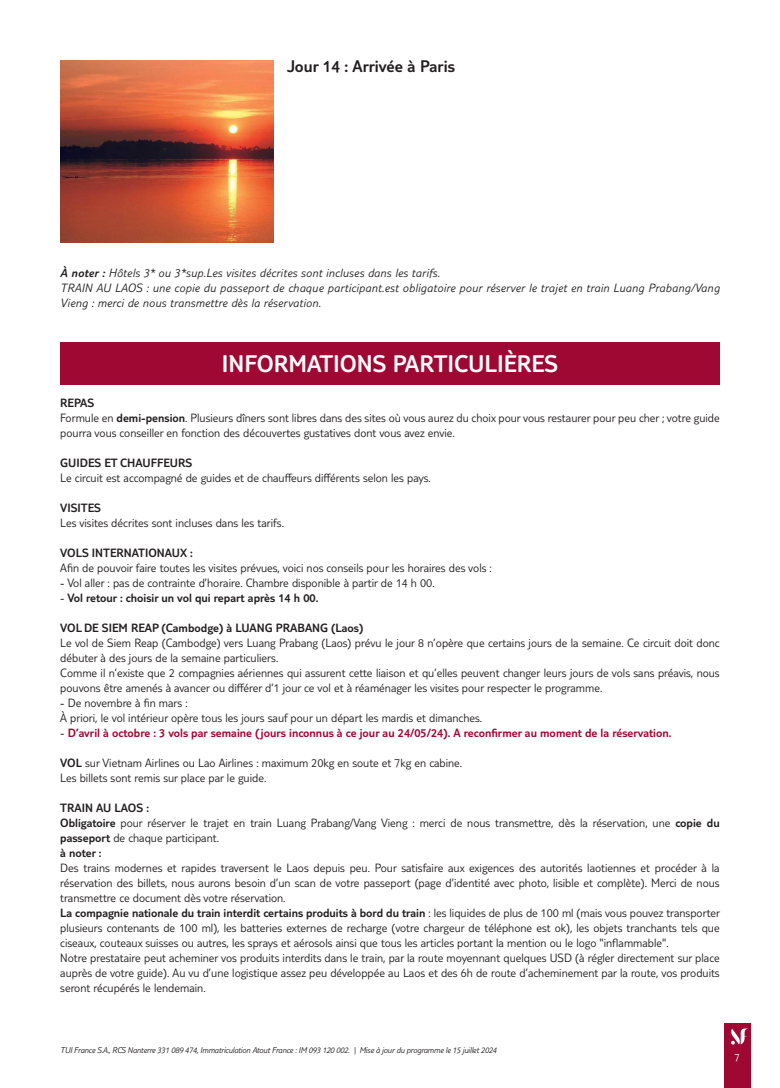
<style>
.page{position:relative;width:780px;height:1088px;background:#fff}
.page>*{position:absolute;margin:0;border:0;box-sizing:border-box;transform-origin:0 0}
.t1{font:300 25px "TUI Type";color:#fff}
.t2{font:300 17.5px "TUI Type";color:#231f20}
.t3{font:300 12.5px/15px "TUI Type";color:#231f20}
.t4{font:italic 300 12.5px/15px "TUI Type";letter-spacing:.02em;color:#231f20}
.t5{font:300 12.5px "TUI Type";color:#231f20}
.t6{font:300 12.5px "TUI Type";color:#9e0832}
.t7{font:300 11.25px "TUI Type";color:#fff}
.t8{font:italic 300 8.75px "TUI Type";letter-spacing:-.02em;color:#231f20}
.s1{font-style:inherit}
.s2{color:#231f20}
</style>
<div class="page">
<div style="left:724px;top:1023px;width:26px;height:65px;background:#9e0832"></div>
<svg style="left:731px;top:1028px;width:17px;height:16px"></svg>
<img style="left:60px;top:60px;width:213px;height:182px">
<div style="left:60px;top:343px;width:659px;height:42px;background:#9e0832"></div>
<h2 class="t2" style="left:287px;top:56px;width:169px">Jour 14 : Arrivée à Paris</h2>
<p class="t4" style="left:60px;top:265px;width:661px"><span class="s1">À noter :</span> Hôtels 3* ou 3*sup.Les visites décrites sont incluses dans les tarifs.<br>TRAIN AU LAOS : une copie du passeport de chaque participant.est obligatoire pour réserver le trajet en train Luang Prabang/Vang<br>Vieng : merci de nous transmettre dès la réservation.</p>
<h1 class="t1" style="left:222px;top:350px;width:337px">INFORMATIONS PARTICULIÈRES</h1>
<p class="t3" style="left:60px;top:395px;width:661px"><span class="s1">REPAS<br></span>Formule en <span class="s1">demi-pension</span>. Plusieurs dîners sont libres dans des sites où vous aurez du choix pour vous restaurer pour peu cher ; votre guide pourra vous conseiller en fonction des découvertes gustatives dont vous avez envie.</p>
<p class="t5" style="left:60px;top:456px;width:133px">GUIDES ET CHAUFFEURS</p>
<p class="t3" style="left:60px;top:470px;width:372px">Le circuit est accompagné de guides et de chauffeurs différents selon les pays.</p>
<p class="t5" style="left:60px;top:501px;width:42px">VISITES</p>
<p class="t3" style="left:60px;top:515px;width:225px">Les visites décrites sont incluses dans les tarifs.</p>
<p class="t5" style="left:60px;top:546px;width:134px">VOLS INTERNATIONAUX :</p>
<p class="t3" style="left:60px;top:560px;width:433px">Afin de pouvoir faire toutes les visites prévues, voici nos conseils pour les horaires des vols :</p>
<p class="t3" style="left:60px;top:575px;width:376px">- Vol aller : pas de contrainte d’horaire. Chambre disponible à partir de 14 h 00.</p>
<p class="t5" style="left:60px;top:591px;width:259px"><span class="s1">-</span> Vol retour : choisir un vol qui repart après 14 h 00.</p>
<p class="t5" style="left:60px;top:621px;width:304px">VOL DE SIEM REAP (Cambodge) à LUANG PRABANG (Laos)</p>
<p class="t3" style="left:60px;top:635px;width:661px">Le vol de Siem Reap (Cambodge) vers Luang Prabang (Laos) prévu le jour 8 n’opère que certains jours de la semaine. Ce circuit doit donc débuter à des jours de la semaine particuliers.<br>Comme il n’existe que 2 compagnies aériennes qui assurent cette liaison et qu’elles peuvent changer leurs jours de vols sans préavis, nous pouvons être amenés à avancer ou différer d’1 jour ce vol et à réaménager les visites pour respecter le programme.</p>
<p class="t3" style="left:60px;top:695px;width:423px">- De novembre à fin mars :<br>À priori, le vol intérieur opère tous les jours sauf pour un départ les mardis et dimanches.</p>
<p class="t6" style="left:60px;top:726px;width:612px"><span class="s2">-</span> D’avril à octobre : 3 vols par semaine (jours inconnus à ce jour au 24/05/24). A reconfirmer au moment de la réservation.</p>
<p class="t3" style="left:60px;top:755px;width:403px"><span class="s1">VOL</span> sur Vietnam Airlines ou Lao Airlines : maximum 20kg en soute et 7kg en cabine.<br>Les billets sont remis sur place par le guide.</p>
<p class="t3" style="left:60px;top:800px;width:661px"><span class="s1">TRAIN AU LAOS :<br>Obligatoire</span> pour réserver le trajet en train Luang Prabang/Vang Vieng : merci de nous transmettre, dès la réservation, une <span class="s1">copie du passeport</span> de chaque participant.<br><span class="s1">à noter :</span></p>
<p class="t3" style="left:60px;top:860px;width:661px">Des trains modernes et rapides traversent le Laos depuis peu. Pour satisfaire aux exigences des autorités laotiennes et procéder à la réservation des billets, nous aurons besoin d’un scan de votre passeport (page d’identité avec photo, lisible et complète). Merci de nous transmettre ce document dès votre réservation.<br><span class="s1">La compagnie nationale du train interdit certains produits à bord du train</span> : les liquides de plus de 100 ml (mais vous pouvez transporter plusieurs contenants de 100 ml), les batteries externes de recharge (votre chargeur de téléphone est ok), les objets tranchants tels que ciseaux, couteaux suisses ou autres, les sprays et aérosols ainsi que tous les articles portant la mention ou le logo "inflammable".<br>Notre prestataire peut acheminer vos produits interdits dans le train, par la route moyennant quelques USD (à régler directement sur place auprès de votre guide). Au vu d’une logistique assez peu développée au Laos et des 6h de route d’acheminement par la route, vos produits seront récupérés le lendemain.</p>
<p class="t8" style="left:60px;top:1045px;width:438px">TUI France S.A., RCS Nanterre 331 089 474, Immatriculation Atout France : IM 093 120 002. | Mise à jour du programme le 15 juillet 2024</p>
<p class="t7" style="left:734px;top:1050px;width:7px">7</p>
</div>
